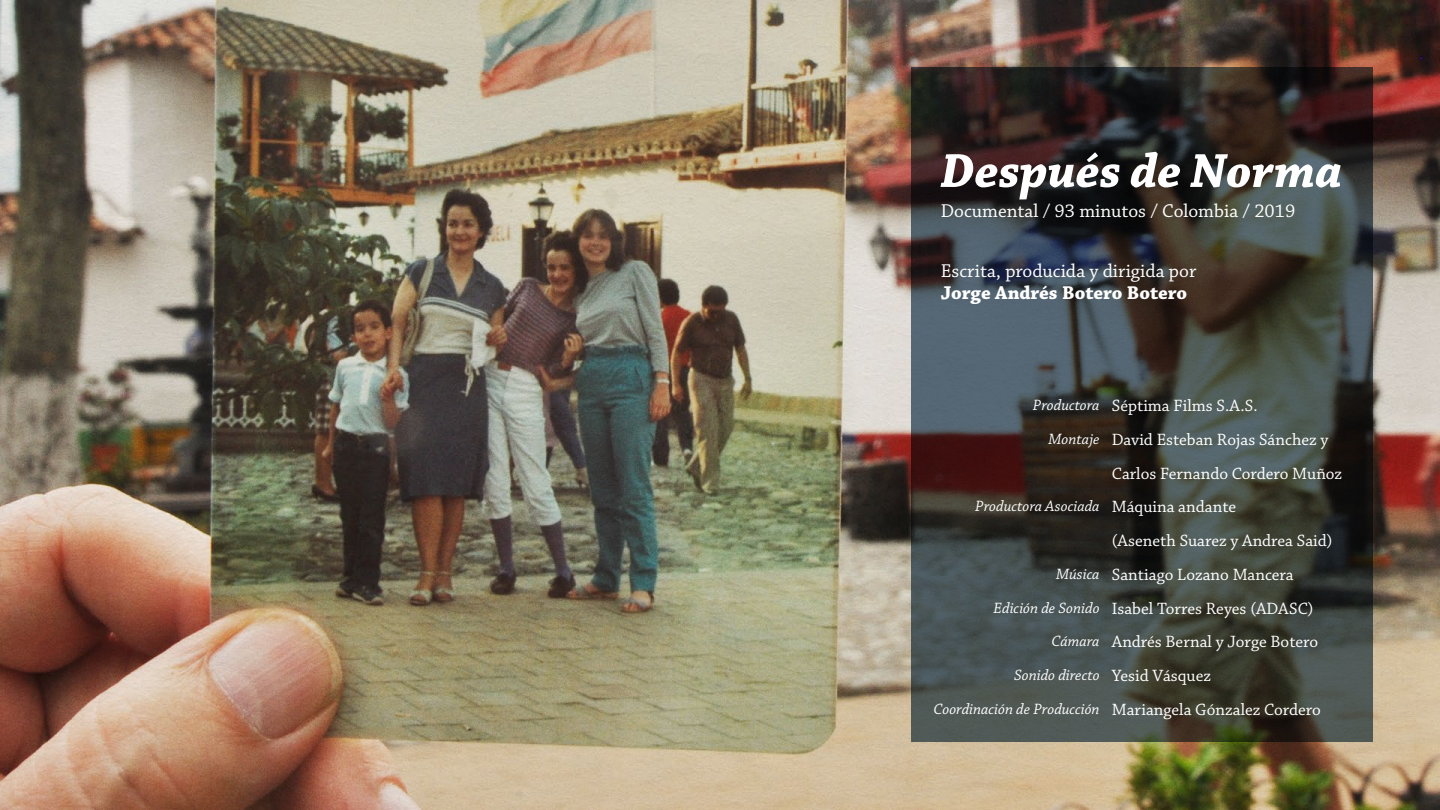
<style>
.page{position:relative;width:1440px;height:810px;background:#fff}
.page>*{position:absolute;margin:0;border:0;box-sizing:border-box;transform-origin:0 0}
.t1{font:italic 700 50.25px "Chaparral Pro";color:#fff}
.t2{font:19.5px "Chaparral Pro";color:#fff}
.t3{font:700 19.5px "Chaparral Pro";color:#fff}
.t4{font:17.25px/33.8px "Chaparral Pro";color:#fff}
.t5{font:italic 15.75px/33.8px "Chaparral Pro";color:#fff;text-align:right}
</style>
<div class="page">
<img style="left:0;top:0;width:1440px;height:810px">
<svg style="left:911px;top:68px;width:461px;height:674px;background:#3a3c3a"></svg>
<h1 class="t1" style="left:941px;top:142px;width:403px">Después de Norma</h1>
<p class="t2" style="left:941px;top:200px;width:356px">Documental / 93 minutos / Colombia / 2019</p>
<p class="t2" style="left:941px;top:260px;width:257px">Escrita, producida y dirigida por</p>
<p class="t3" style="left:941px;top:282px;width:248px">Jorge Andrés Botero Botero</p>
<p class="t5" style="left:1033px;top:389px;width:68px">Productora<br>Montaje</p>
<p class="t5" style="left:975px;top:490px;width:126px">Productora Asociada</p>
<p class="t5" style="left:933px;top:558px;width:168px">Música<br>Edición de Sonido<br>Cámara<br>Sonido directo<br>Coordinación de Producción</p>
<p class="t4" style="left:1112px;top:389px;width:232px">Séptima Films S.A.S.<br>David Esteban Rojas Sánchez y<br>Carlos Fernando Cordero Muñoz<br>Máquina andante<br>(Aseneth Suarez y Andrea Said)<br>Santiago Lozano Mancera<br>Isabel Torres Reyes (ADASC)<br>Andrés Bernal y Jorge Botero<br>Yesid Vásquez<br>Mariangela Gónzalez Cordero</p>
</div>
